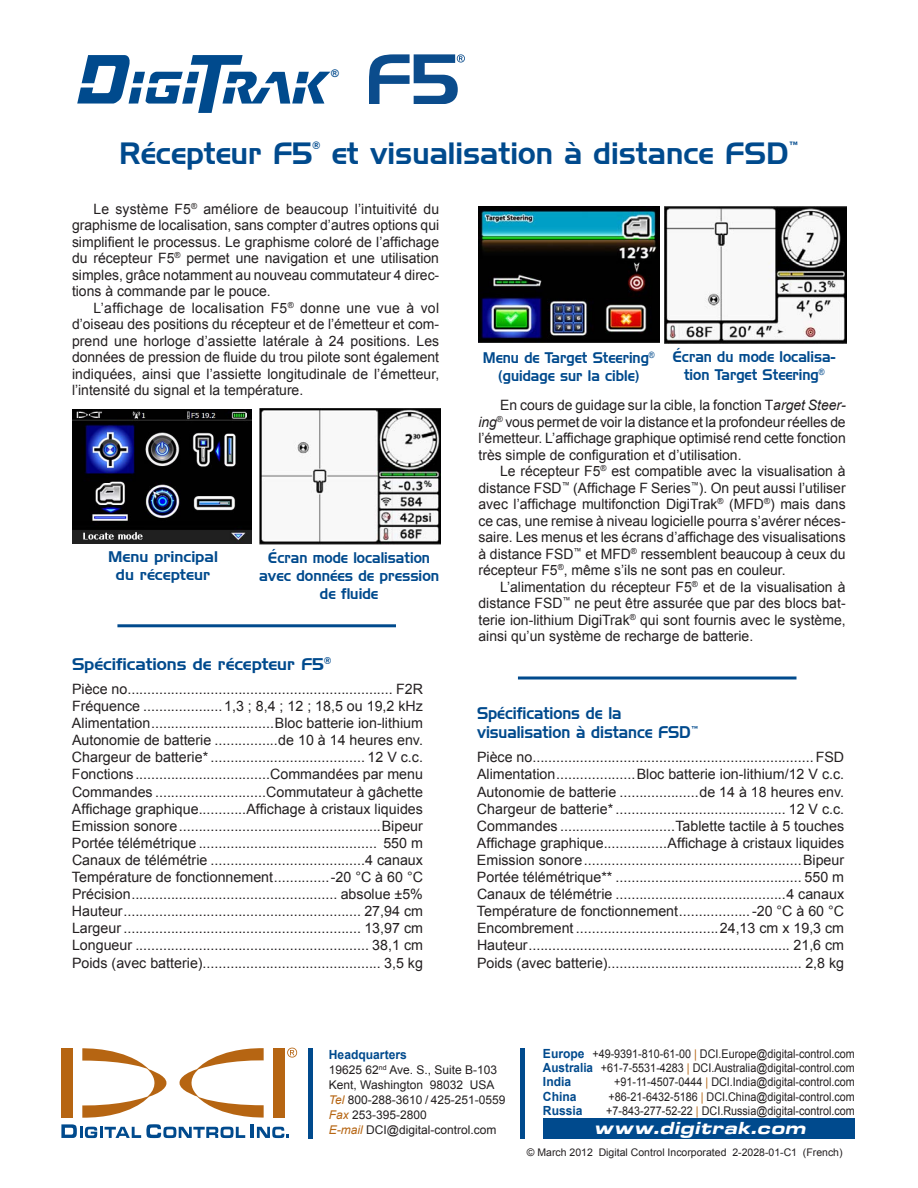
<style>
.page{position:relative;width:918px;height:1188px;background:#fff}
.page>*{position:absolute;margin:0;border:0;box-sizing:border-box;transform-origin:0 0}
.t1{font:30px "Handel Gothic BT";color:#004a8d;scale:.96 1}
.t2{font:italic 900 18px "Eurostile Extended";color:#fff}
.t3{font:16.5px/19.5px "Handel Gothic BT";letter-spacing:-.005em;color:#004a8d;scale:.9 1}
.t4{font:16.5px "Handel Gothic BT";letter-spacing:-.005em;color:#004a8d}
.t5{font:15px/18px "Handel Gothic BT";color:#004a8d;text-align:center;scale:.9 1}
.t6{font:15px/18px "Handel Gothic BT";color:#004a8d;text-align:center}
.t7{font:14.25px/16.5px "Arial";color:#231f20;text-align:justify}
.t8{font:13.05px "Handel Gothic BT";color:#004a8d;scale:.96 1}
.t9{font:700 12.6px "Arial";color:#004a8d;scale:.96 1}
.t10{font:12px "Arial";color:#231f20;scale:.9 1}
.t11{font:12px "Arial";color:#231f20}
.t12{font:10.5px "Arial";color:#231f20}
.t13{font:10.5px "Handel Gothic BT";color:#004a8d;scale:.96 1}
.t14{font:700 10.5px "Arial";color:#004a8d}
.s1{font-style:italic}
.s2{font-style:italic;color:#b66512}
.s3{font-weight:700;font-size:12.6px;color:#004a8d}
.s4{color:#b66512}
</style>
<div class="page">
<div style="left:543px;top:1118px;width:312px;height:21px;background:#004a8d"></div>
<div style="left:308px;top:1048px;width:5px;height:91px;background:#004a8d"></div>
<div style="left:520px;top:1048px;width:5px;height:91px;background:#004a8d"></div>
<svg style="left:61px;top:1047px;width:236px;height:91px"></svg>
<hr style="left:117px;top:624px;width:279px;height:3px;background:#004a8d">
<svg style="left:77px;top:55px;width:253px;height:58px"></svg>
<svg style="left:369px;top:54px;width:96px;height:50px"></svg>
<svg style="left:518px;top:676px;width:279px;height:4px"></svg>
<img style="left:665px;top:207px;width:181px;height:136px">
<img style="left:259px;top:408px;width:181px;height:136px">
<img style="left:378px;top:409px;width:62px;height:62px">
<img style="left:73px;top:409px;width:179px;height:134px">
<img style="left:478px;top:207px;width:181px;height:136px">
<p class="t14" style="left:331px;top:66px;width:9px">®</p>
<p class="t1" style="left:119px;top:135px;width:203px">Récepteur F5</p>
<p class="t13" style="left:312px;top:139px;width:10px">®</p>
<p class="t1" style="left:332px;top:135px;width:477px">et visualisation à distance FSD</p>
<p class="t8" style="left:788px;top:138px;width:12px">™</p>
<p class="t7" style="left:72px;top:200px;width:369px;text-indent:22px">Le système F5<sup>®</sup> améliore de beaucoup l’intuitivité du graphisme de localisation, sans compter d’autres options qui simplifient le processus. Le graphisme coloré de l’affichage du récepteur F5<sup>®</sup> permet une navigation et une utilisation simples, grâce notamment au nouveau commutateur 4 direc&shy;tions à commande par le pouce.</p>
<p class="t7" style="left:72px;top:299px;width:369px;text-indent:22px">L’affichage de localisation F5<sup>®</sup> donne une vue à vol d’oiseau des positions du récepteur et de l’émetteur et com&shy;prend une horloge d’assiette latérale à 24 positions. Les données de pression de fluide du trou pilote sont également indiquées, ainsi que l’assiette longitudinale de l’émetteur, l’intensité du signal et la température.</p>
<p class="t6" style="left:108px;top:547px;width:111px">Menu principal du récepteur</p>
<p class="t5" style="left:259px;top:548px;width:202px">Écran mode localisation avec données de pression de fluide</p>
<p class="t4" style="left:72px;top:654px;width:261px">Spécifications de récepteur F5<sup>®</sup></p>
<p class="t7" style="left:72px;top:681px;width:352px">Pièce no................................................................... F2R</p>
<p class="t7" style="left:72px;top:698px;width:353px">Fréquence ....................1,3 ; 8,4 ; 12 ; 18,5 ou 19,2 kHz</p>
<p class="t7" style="left:72px;top:715px;width:352px">Alimentation...............................Bloc batterie ion-lithium</p>
<p class="t7" style="left:72px;top:732px;width:353px">Autonomie de batterie ................de 10 à 14 heures env.</p>
<p class="t7" style="left:72px;top:749px;width:353px">Chargeur de batterie* ....................................... 12 V c.c.</p>
<p class="t7" style="left:72px;top:766px;width:352px">Fonctions..................................Commandées par menu</p>
<p class="t7" style="left:72px;top:783px;width:352px">Commandes ............................Commutateur à gâchette</p>
<p class="t7" style="left:72px;top:801px;width:352px">Affichage graphique............Affichage à cristaux liquides</p>
<p class="t7" style="left:72px;top:818px;width:352px">Emission sonore...................................................Bipeur</p>
<p class="t7" style="left:72px;top:835px;width:352px">Portée télémétrique ............................................. 550 m</p>
<p class="t7" style="left:72px;top:852px;width:352px">Canaux de télémétrie .......................................4 canaux</p>
<p class="t7" style="left:72px;top:869px;width:352px">Température de fonctionnement..............-20 °C à 60 °C</p>
<p class="t7" style="left:72px;top:886px;width:352px">Précision.................................................... absolue ±5%</p>
<p class="t7" style="left:72px;top:903px;width:353px">Hauteur............................................................ 27,94 cm</p>
<p class="t7" style="left:72px;top:920px;width:352px">Largeur ............................................................ 13,97 cm</p>
<p class="t7" style="left:72px;top:937px;width:352px">Longueur ........................................................... 38,1 cm</p>
<p class="t7" style="left:72px;top:954px;width:352px">Poids (avec batterie)............................................. 3,5 kg</p>
<p class="t5" style="left:483px;top:348px;width:193px">Menu de Target Steering<sup>® </sup>(guidage sur la cible)</p>
<p class="t5" style="left:673px;top:347px;width:183px">Écran du mode localisa&shy;tion Target Steering<sup>®</sup></p>
<p class="t7" style="left:478px;top:397px;width:369px;text-indent:22px">En cours de guidage sur la cible, la fonction T<span class="s1">arget Steer&shy;ing</span><sup>®</sup> vous permet de voir la distance et la profondeur réelles de l’émetteur. L’affichage graphique optimisé rend cette fonction très simple de configuration et d’utilisation.</p>
<p class="t7" style="left:478px;top:463px;width:369px;text-indent:22px">Le récepteur F5<sup>®</sup> est compatible avec la visualisation à distance FSD<sup>™</sup> (Affichage F Series<sup>™</sup>). On peut aussi l’utiliser avec l’affichage multifonction DigiTrak<sup>®</sup> (MFD<sup>®</sup>) mais dans ce cas, une remise à niveau logicielle pourra s’avérer néces&shy;saire. Les menus et les écrans d’affichage des visualisations à distance FSD<sup>™</sup> et MFD<sup>®</sup> ressemblent beaucoup à ceux du récepteur F5<sup>®</sup>, même s’ils ne sont pas en couleur.</p>
<p class="t7" style="left:478px;top:579px;width:369px;text-indent:22px">L’alimentation du récepteur F5<sup>®</sup> et de la visualisation à distance FSD<sup>™</sup> ne peut être assurée que par des blocs bat&shy;terie ion-lithium DigiTrak<sup>®</sup> qui sont fournis avec le système, ainsi qu’un système de recharge de batterie.</p>
<p class="t3" style="left:477px;top:703px;width:248px">Spécifications de la visualisation à distance FSD<sup>™</sup></p>
<p class="t7" style="left:477px;top:749px;width:369px">Pièce no.......................................................................FSD</p>
<p class="t7" style="left:477px;top:766px;width:369px">Alimentation....................Bloc batterie ion-lithium/12 V c.c.</p>
<p class="t7" style="left:477px;top:783px;width:369px">Autonomie de batterie ....................de 14 à 18 heures env.</p>
<p class="t7" style="left:477px;top:801px;width:369px">Chargeur de batterie* ........................................... 12 V c.c.</p>
<p class="t7" style="left:477px;top:818px;width:369px">Commandes .............................Tablette tactile à 5 touches</p>
<p class="t7" style="left:477px;top:835px;width:369px">Affichage graphique................Affichage à cristaux liquides</p>
<p class="t7" style="left:477px;top:852px;width:369px">Emission sonore.......................................................Bipeur</p>
<p class="t7" style="left:477px;top:869px;width:369px">Portée télémétrique** ............................................... 550 m</p>
<p class="t7" style="left:477px;top:886px;width:369px">Canaux de télémétrie ...........................................4 canaux</p>
<p class="t7" style="left:477px;top:903px;width:369px">Température de fonctionnement..................-20 °C à 60 °C</p>
<p class="t7" style="left:477px;top:920px;width:369px">Encombrement ....................................24,13 cm x 19,3 cm</p>
<p class="t7" style="left:477px;top:937px;width:369px">Hauteur.................................................................. 21,6 cm</p>
<p class="t7" style="left:477px;top:954px;width:369px">Poids (avec batterie)................................................. 2,8 kg</p>
<p class="t9" style="left:329px;top:1047px;width:83px">Headquarters</p>
<p class="t11" style="left:329px;top:1062px;width:170px">19625 62<sup>nd</sup> Ave. S., Suite B-103</p>
<p class="t11" style="left:329px;top:1077px;width:167px">Kent, Washington 98032 USA</p>
<p class="t11" style="left:329px;top:1092px;width:178px"><span class="s2">Tel</span> 800-288-3610 / 425-251-0559</p>
<p class="t11" style="left:329px;top:1107px;width:100px"><span class="s2">Fax</span> 253-395-2800</p>
<p class="t11" style="left:329px;top:1122px;width:169px"><span class="s2">E-mail</span> DCI@digital-control.com</p>
<p class="t10" style="left:543px;top:1046px;width:348px"><span class="s3">Europe</span> +49-9391-810-61-00 <span class="s4">|</span> DCI.Europe@digital-control.com</p>
<p class="t10" style="left:543px;top:1060px;width:348px"><span class="s3">Australia</span> +61-7-5531-4283 <span class="s4">|</span> DCI.Australia@digital-control.com</p>
<p class="t9" style="left:543px;top:1074px;width:31px">India</p>
<p class="t10" style="left:614px;top:1074px;width:269px">+91-11-4507-0444 <span class="s4">|</span> DCI.India@digital-control.com</p>
<p class="t9" style="left:543px;top:1088px;width:37px">China</p>
<p class="t10" style="left:609px;top:1089px;width:275px">+86-21-6432-5186 <span class="s4">|</span> DCI.China@digital-control.com</p>
<p class="t9" style="left:543px;top:1102px;width:43px">Russia</p>
<p class="t10" style="left:606px;top:1103px;width:278px">+7-843-277-52-22 <span class="s4">|</span> DCI.Russia@digital-control.com</p>
<p class="t2" style="left:594px;top:1117px;width:218px">www.digitrak.com</p>
<p class="t12" style="left:527px;top:1145px;width:317px">© March 2012 Digital Control Incorporated 2-2028-01-C1 (French)</p>
</div>
